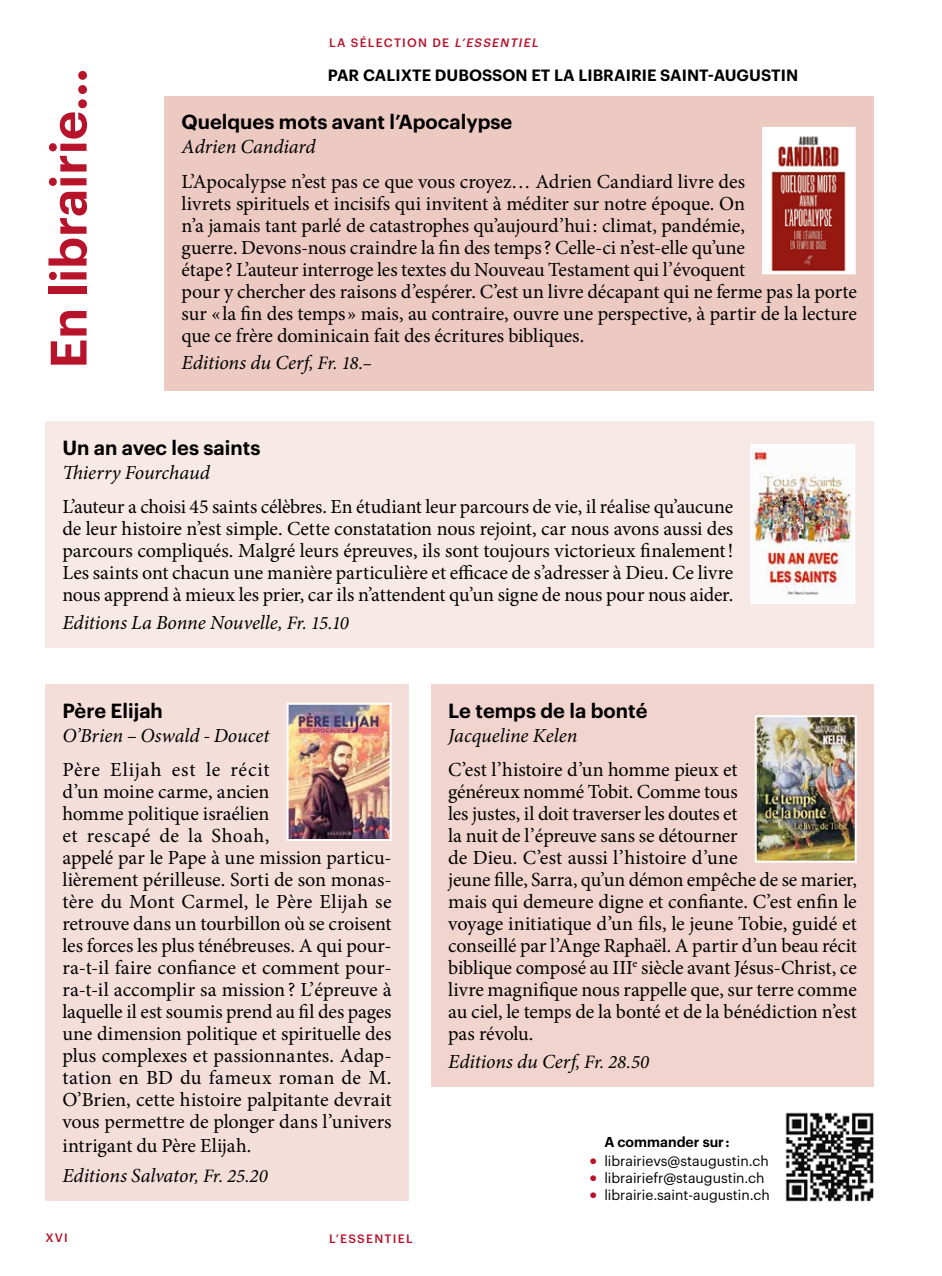
<style>
.page{position:relative;width:942px;height:1276px;background:#fff}
.page>*{position:absolute;margin:0;border:0;box-sizing:border-box;transform-origin:0 0}
.t1{font:600 50px "Graphik";color:#b7142c}
.t2{font:20px/22px "Minion Pro";letter-spacing:-.005em;color:#000}
.t3{font:italic 20px "Minion Pro";letter-spacing:-.005em;color:#000}
.t4{font:600 20px "Graphik";color:#000}
.t5{font:600 16px "Graphik";letter-spacing:.005em;color:#000}
.t6{font:14px "Graphik";color:#000}
.t7{font:600 14px "Graphik";color:#000}
.t8{font:500 12px "Graphik";letter-spacing:.105em;color:#b7142c}
.s1{font-style:italic}
.s2{font-size:19px}
.s3{font-style:italic;font-size:19px}
.s4{color:#b7142c}
</style>
<div class="page">
<img style="left:785px;top:1112px;width:89px;height:90px">
<div style="left:164px;top:96px;width:709px;height:295px;background:#ecc9c1"></div>
<img style="left:764px;top:130px;width:88px;height:141px">
<div style="left:761px;top:127px;width:94px;height:147px;border:2px solid #fff"></div>
<div style="left:45px;top:684px;width:363px;height:516px;background:#f4ded9"></div>
<img style="left:289px;top:706px;width:99px;height:132px">
<div style="left:286px;top:703px;width:105px;height:138px;border:2px solid #fff"></div>
<div style="left:45px;top:421px;width:828px;height:227px;background:#f7e9e6"></div>
<img style="left:753px;top:449px;width:98px;height:152px">
<div style="left:750px;top:444px;width:104px;height:160px;border:2px solid #fff"></div>
<div style="left:431px;top:684px;width:442px;height:403px;background:#f0d4cd"></div>
<img style="left:757px;top:718px;width:96px;height:141px">
<div style="left:754px;top:715px;width:102px;height:147px;border:2px solid #fff"></div>
<p class="t8" style="left:329px;top:34px;width:213px">LA SÉLECTION DE <span class="s1">L’ESSENTIEL</span></p>
<h1 class="t1" style="left:30px;top:368px;width:302px;rotate:-90deg">En librairie…</h1>
<p class="t5" style="left:327px;top:63px;width:471px">PAR CALIXTE DUBOSSON ET LA LIBRAIRIE SAINT-AUGUSTIN</p>
<p class="t4" style="left:181px;top:107px;width:332px">Quelques mots avant l’Apocalypse</p>
<p class="t3" style="left:181px;top:133px;width:135px">Adrien Candiard</p>
<p class="t2" style="left:181px;top:170px;width:676px">L’Apocalypse n’est pas ce que vous croyez… Adrien Candiard livre des<br>livrets spirituels et incisifs qui invitent à méditer sur notre époque. On<br>n’a jamais tant parlé de catastrophes qu’aujourd’hui: climat, pandémie,<br>guerre. Devons-nous craindre la fin des temps? Celle-ci n’est-elle qu’une<br>étape? L’auteur interroge les textes du Nouveau Testament qui l’évoquent<br>pour y chercher des raisons d’espérer. C’est un livre décapant qui ne ferme pas la porte sur «la fin des temps» mais, au contraire, ouvre une perspective, à partir de la lecture que ce frère dominicain fait des écritures bibliques.</p>
<p class="t3" style="left:181px;top:349px;width:192px">Editions du Cerf<span class="s2">, Fr. 18.–</span></p>
<p class="t4" style="left:62px;top:432px;width:199px">Un an avec les saints</p>
<p class="t3" style="left:62px;top:459px;width:149px">Thierry Fourchaud</p>
<p class="t2" style="left:62px;top:495px;width:672px;text-align:justify">L’auteur a choisi 45 saints célèbres. En étudiant leur parcours de vie, il réalise qu’aucune de leur histoire n’est simple. Cette constatation nous rejoint, car nous avons aussi des parcours compliqués. Malgré leurs épreuves, ils sont toujours victorieux finalement!<br>Les saints ont chacun une manière particulière et efficace de s’adresser à Dieu. Ce livre nous apprend à mieux les prier, car ils n’attendent qu’un signe de nous pour nous aider.</p>
<p class="t3" style="left:62px;top:608px;width:288px">Editions La Bonne Nouvelle<span class="s2">, Fr. 15.10</span></p>
<p class="t4" style="left:62px;top:695px;width:102px">Père Elijah</p>
<p class="t3" style="left:62px;top:722px;width:208px">O’Brien – Oswald - Doucet</p>
<p class="t2" style="left:62px;top:758px;width:330px">Père Elijah est le récit<br>d’un moine carme, ancien<br>homme politique israélien<br>et rescapé de la Shoah,<br>appelé par le Pape à une mission particu&shy;lièrement périlleuse. Sorti de son monas&shy;tère du Mont Carmel, le Père Elijah se retrouve dans un tourbillon où se croisent les forces les plus ténébreuses. A qui pour&shy;ra-t-il faire confiance et comment pour&shy;ra-t-il accomplir sa mission? L’épreuve à laquelle il est soumis prend au fil des pages une dimension politique et spirituelle des plus complexes et passionnantes. Adap&shy;tation en BD du fameux roman de M.<br>O’Brien, cette histoire palpitante devrait vous permettre de plonger dans l’univers</p>
<p class="t2" style="left:62px;top:1130px;width:207px;line-height:29.6px">intrigant du Père Elijah.<br><span class="s1">Editions Salvator</span><span class="s3">, Fr. 25.20</span></p>
<p class="t8" style="left:45px;top:1228px;width:24px">XVI</p>
<p class="t8" style="left:329px;top:1229px;width:85px">L’ESSENTIEL</p>
<p class="t4" style="left:448px;top:695px;width:201px">Le temps de la bonté</p>
<p class="t3" style="left:448px;top:722px;width:131px">Jacqueline Kelen</p>
<p class="t2" style="left:448px;top:758px;width:410px">C’est l’histoire d’un homme pieux et<br>généreux nommé Tobit. Comme tous<br>les justes, il doit traverser les doutes et<br>la nuit de l’épreuve sans se détourner<br>de Dieu. C’est aussi l’histoire d’une<br>jeune fille, Sarra, qu’un démon empêche de se marier, mais qui demeure digne et confiante. C’est enfin le voyage initiatique d’un fils, le jeune Tobie, guidé et conseillé par l’Ange Raphaël. A partir d’un beau récit biblique composé au III<sup>e</sup> siècle avant Jésus-Christ, ce livre magnifique nous rappelle que, sur terre comme au ciel, le temps de la bonté et de la bénédiction n’est pas révolu.</p>
<p class="t3" style="left:448px;top:1047px;width:202px">Editions du Cerf<span class="s2">, Fr. 28.50</span></p>
<p class="t7" style="left:604px;top:1130px;width:127px">A commander sur :</p>
<p class="t6" style="left:590px;top:1150px;width:180px"><span class="s4">●</span> librairievs@staugustin.ch</p>
<p class="t6" style="left:590px;top:1167px;width:176px"><span class="s4">●</span> librairiefr@staugustin.ch</p>
<p class="t6" style="left:590px;top:1184px;width:181px"><span class="s4">●</span> librairie.saint-augustin.ch</p>
</div>
